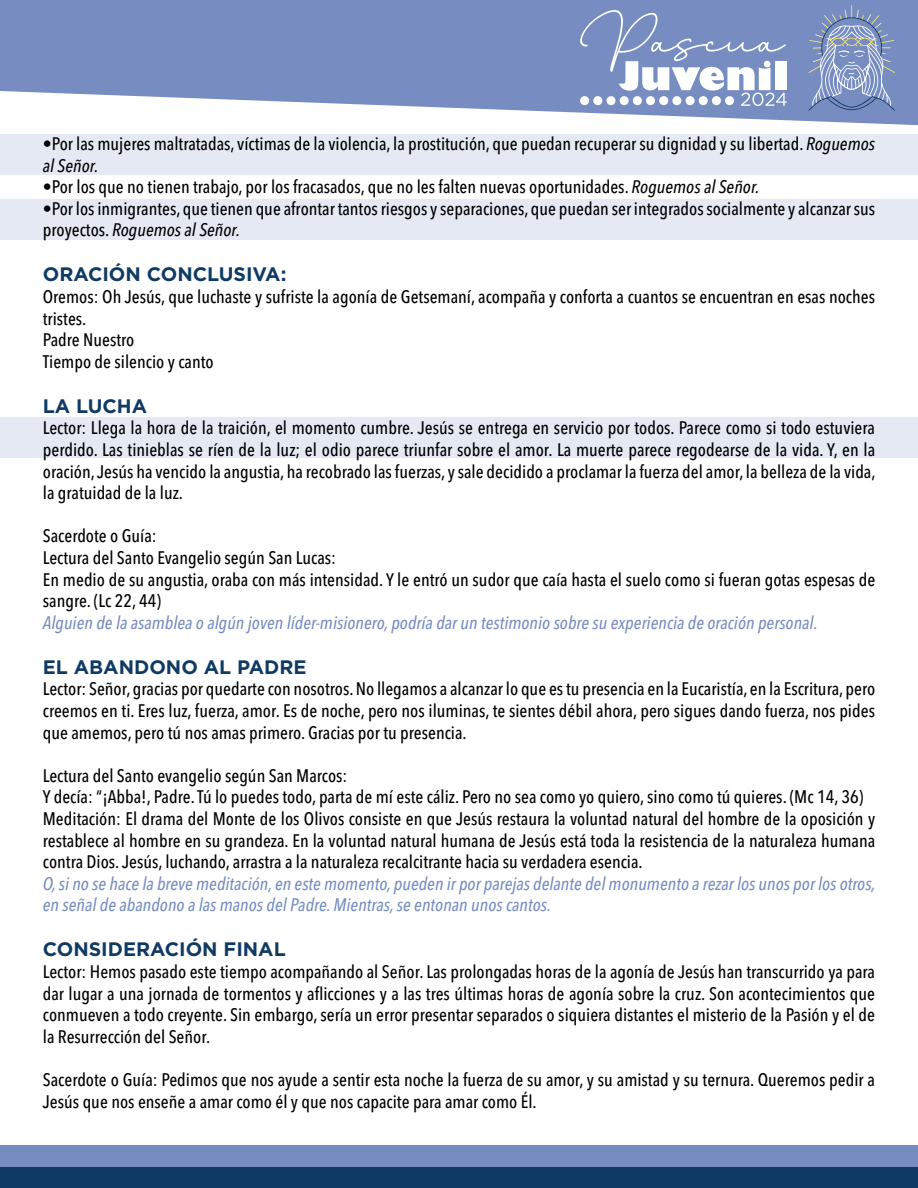
<style>
.page{position:relative;width:918px;height:1188px;background:#fff}
.page>*{position:absolute;margin:0;border:0;box-sizing:border-box;transform-origin:0 0}
.t1{font:700 19.5px "Gotham";color:#0f3a63}
.t2{font:500 18px/21.6px "Avenir Next Condensed";color:#000001}
.t3{font:italic 500 18px/21.6px "Avenir Next Condensed";color:#778dc1}
.s1{font-style:italic}
</style>
<div class="page">
<div style="left:0;top:1167px;width:918px;height:21px;background:#0f3a63"></div>
<div style="left:0;top:1145px;width:918px;height:22px;background:#778dc1"></div>
<svg style="left:0;top:0;width:918px;height:125px;fill:#778dc1"></svg>
<svg style="left:808px;top:5px;width:87px;height:106px;background:#8799c2"></svg>
<svg style="left:580px;top:9px;width:207px;height:97px"></svg>
<div style="left:0;top:417px;width:918px;height:41px;background:#e5e9f3"></div>
<div style="left:0;top:134px;width:918px;height:41px;background:#e5e9f3"></div>
<div style="left:0;top:199px;width:918px;height:41px;background:#e5e9f3"></div>
<p class="t2" style="left:43px;top:133px;width:834px">•Por las mujeres maltratadas, víctimas de la violencia, la prostitución, que puedan recuperar su dignidad y su libertad. <span class="s1">Roguemos al Señor.</span></p>
<p class="t2" style="left:43px;top:176px;width:718px">•Por los que no tienen trabajo, por los fracasados, que no les falten nuevas oportunidades. <span class="s1">Roguemos al Señor.</span></p>
<p class="t2" style="left:43px;top:198px;width:834px">•Por los inmigrantes, que tienen que afrontar tantos riesgos y separaciones, que puedan ser integrados socialmente y alcanzar sus proyectos. <span class="s1">Roguemos al Señor.</span></p>
<p class="t1" style="left:43px;top:262px;width:245px">ORACIÓN CONCLUSIVA:</p>
<p class="t2" style="left:43px;top:286px;width:834px">Oremos: Oh Jesús, que luchaste y sufriste la agonía de Getsemaní, acompaña y conforta a cuantos se encuentran en esas noches tristes.<br>Padre Nuestro<br>Tiempo de silencio y canto</p>
<p class="t1" style="left:43px;top:393px;width:106px">LA LUCHA</p>
<p class="t2" style="left:43px;top:417px;width:834px;text-align:justify">Lector: Llega la hora de la traición, el momento cumbre. Jesús se entrega en servicio por todos. Parece como si todo estuviera perdido. Las tinieblas se ríen de la luz; el odio parece triunfar sobre el amor. La muerte parece regodearse de la vida. Y, en la oración, Jesús ha vencido la angustia, ha recobrado las fuerzas, y sale decidido a proclamar la fuerza del amor, la belleza de la vida, la gratuidad de la luz.</p>
<p class="t2" style="left:43px;top:525px;width:834px">Sacerdote o Guía:<br>Lectura del Santo Evangelio según San Lucas:<br>En medio de su angustia, oraba con más intensidad. Y le entró un sudor que caía hasta el suelo como si fueran gotas espesas de sangre. (Lc 22, 44)</p>
<p class="t3" style="left:43px;top:612px;width:776px">Alguien de la asamblea o algún joven líder-misionero, podría dar un testimonio sobre su experiencia de oración personal.</p>
<p class="t1" style="left:43px;top:654px;width:265px">EL ABANDONO AL PADRE</p>
<p class="t2" style="left:43px;top:678px;width:834px;text-align:justify">Lector: Señor, gracias por quedarte con nosotros. No llegamos a alcanzar lo que es tu presencia en la Eucaristía, en la Escritura, pero creemos en ti. Eres luz, fuerza, amor. Es de noche, pero nos iluminas, te sientes débil ahora, pero sigues dando fuerza, nos pides que amemos, pero tú nos amas primero. Gracias por tu presencia.</p>
<p class="t2" style="left:43px;top:765px;width:834px">Lectura del Santo evangelio según San Marcos:<br>Y decía: “¡Abba!, Padre. Tú lo puedes todo, parta de mí este cáliz. Pero no sea como yo quiero, sino como tú quieres. (Mc 14, 36)<br>Meditación: El drama del Monte de los Olivos consiste en que Jesús restaura la voluntad natural del hombre de la oposición y restablece al hombre en su grandeza. En la voluntad natural humana de Jesús está toda la resistencia de la naturaleza humana contra Dios. Jesús, luchando, arrastra a la naturaleza recalcitrante hacia su verdadera esencia.</p>
<p class="t3" style="left:43px;top:873px;width:834px">O, si no se hace la breve meditación, en este momento, pueden ir por parejas delante del monumento a rezar los unos por los otros, en señal de abandono a las manos del Padre. Mientras, se entonan unos cantos.</p>
<p class="t1" style="left:43px;top:937px;width:244px">CONSIDERACIÓN FINAL</p>
<p class="t2" style="left:43px;top:961px;width:834px;text-align:justify">Lector: Hemos pasado este tiempo acompañando al Señor. Las prolongadas horas de la agonía de Jesús han transcurrido ya para dar lugar a una jornada de tormentos y aflicciones y a las tres últimas horas de agonía sobre la cruz. Son acontecimientos que conmueven a todo creyente. Sin embargo, sería un error presentar separados o siquiera distantes el misterio de la Pasión y el de la Resurrección del Señor.</p>
<p class="t2" style="left:43px;top:1069px;width:834px">Sacerdote o Guía: Pedimos que nos ayude a sentir esta noche la fuerza de su amor, y su amistad y su ternura. Queremos pedir a<br>Jesús que nos enseñe a amar como él y que nos capacite para amar como Él.</p>
</div>
